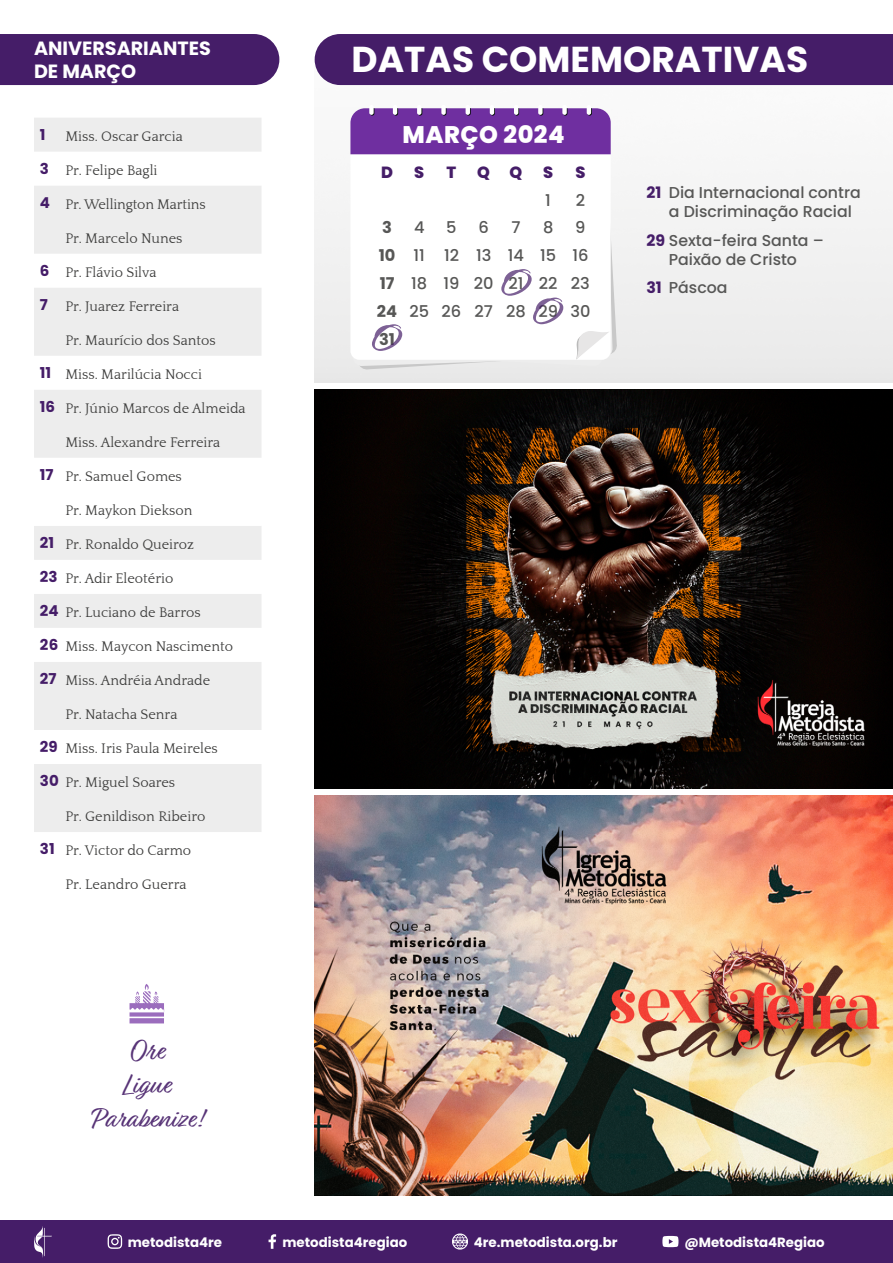
<style>
.page{position:relative;width:893px;height:1263px;background:#fff}
.page>*{position:absolute;margin:0;border:0;box-sizing:border-box;transform-origin:0 0}
.t1{font:700 36px "Poppins";color:#fff}
.t2{font:28.5px/34.2px "Relation";color:#583477;text-align:center}
.t3{font:800 24px "Poppins";letter-spacing:.02em;color:#fff}
.t4{font:700 19.2px/23px "Poppins";color:#fff}
.t5{font:500 16.2px/27.8px "Poppins";color:#575756}
.t6{font:800 16.2px "Poppins";color:#451d68}
.t7{font:700 16.2px "Poppins";color:#575756}
.t8{font:500 15.75px/18.9px "Poppins";color:#575756}
.t9{font:700 15px "Poppins";color:#451d68}
.t10{font:14.25px "Quattrocento";color:#3c3c3b}
.t11{font:700 13.35px "Poppins";color:#fff}
.s1{font-family:"Poppins";font-weight:700;font-size:15px;color:#451d68}
.s2{font-weight:700}
.s3{font-weight:700;color:#451d68}
</style>
<div class="page">
<svg style="left:349px;top:108px;width:269px;height:262px;fill:#ebebeb"></svg>
<svg style="left:355px;top:360px;width:250px;height:6px"></svg>
<svg style="left:350px;top:154px;width:261px;height:206px"></svg>
<div style="left:350px;top:108px;width:261px;height:46px;background:#6f2fa0"></div>
<div style="left:369px;top:105px;width:5px;height:10px;background:#fff;border-radius:2px"></div>
<hr style="left:587px;top:105px;width:4px;height:10px;background:#fff;border-radius:2px">
<svg style="left:576px;top:330px;width:34px;height:30px"></svg>
<div style="left:315px;top:34px;width:578px;height:51px;background:#451d68"></div>
<div style="left:0;top:34px;width:279px;height:51px;background:#451d68"></div>
<svg style="left:34px;top:118px;width:227px;height:442px;fill:#ededed"></svg>
<svg style="left:34px;top:458px;width:227px;height:68px"></svg>
<svg style="left:34px;top:594px;width:227px;height:238px;fill:#ededed"></svg>
<svg style="left:501px;top:269px;width:62px;height:55px"></svg>
<svg style="left:372px;top:324px;width:30px;height:27px"></svg>
<div style="left:0;top:1221px;width:893px;height:42px;background:#451d68"></div>
<svg style="left:34px;top:1226px;width:18px;height:32px"></svg>
<svg style="left:269px;top:1234px;width:7px;height:15px"></svg>
<svg style="left:108px;top:1234px;width:14px;height:15px"></svg>
<svg style="left:452px;top:1233px;width:16px;height:16px"></svg>
<svg style="left:662px;top:1236px;width:16px;height:11px"></svg>
<svg style="left:130px;top:984px;width:34px;height:39px"></svg>
<img style="left:315px;top:389px;width:578px;height:400px">
<img style="left:315px;top:795px;width:578px;height:400px">
<h3 class="t4" style="left:34px;top:37px;width:178px">ANIVERSARIANTES<br>DE MARÇO</h3>
<p class="t9" style="left:40px;top:126px;width:7px">1</p>
<p class="t10" style="left:65px;top:129px;width:119px">Miss. Oscar Garcia</p>
<p class="t10" style="left:40px;top:163px;width:119px"><span class="s1">3</span> Pr. Felipe Bagli</p>
<p class="t10" style="left:40px;top:197px;width:167px"><span class="s1">4</span> Pr. Wellington Martins</p>
<p class="t10" style="left:65px;top:231px;width:118px">Pr. Marcelo Nunes</p>
<p class="t10" style="left:40px;top:265px;width:118px"><span class="s1">6</span> Pr. Flávio Silva</p>
<p class="t10" style="left:40px;top:299px;width:141px"><span class="s1">7</span> Pr. Juarez Ferreira</p>
<p class="t10" style="left:65px;top:333px;width:152px">Pr. Maurício dos Santos</p>
<p class="t10" style="left:40px;top:367px;width:163px"><span class="s1">11</span> Miss. Marilúcia Nocci</p>
<p class="t10" style="left:40px;top:401px;width:207px"><span class="s1">16</span> Pr. Júnio Marcos de Almeida</p>
<p class="t10" style="left:65px;top:435px;width:156px">Miss. Alexandre Ferreira</p>
<p class="t10" style="left:40px;top:469px;width:143px"><span class="s1">17</span> Pr. Samuel Gomes</p>
<p class="t10" style="left:65px;top:503px;width:128px">Pr. Maykon Diekson</p>
<p class="t10" style="left:40px;top:537px;width:156px"><span class="s1">21</span> Pr. Ronaldo Queiroz</p>
<p class="t10" style="left:40px;top:571px;width:135px"><span class="s1">23</span> Pr. Adir Eleotério</p>
<p class="t10" style="left:40px;top:605px;width:162px"><span class="s1">24</span> Pr. Luciano de Barros</p>
<p class="t10" style="left:40px;top:639px;width:195px"><span class="s1">26</span> Miss. Maycon Nascimento</p>
<p class="t10" style="left:40px;top:673px;width:172px"><span class="s1">27</span> Miss. Andréia Andrade</p>
<p class="t10" style="left:65px;top:707px;width:113px">Pr. Natacha Senra</p>
<p class="t10" style="left:40px;top:741px;width:179px"><span class="s1">29</span> Miss. Iris Paula Meireles</p>
<p class="t10" style="left:40px;top:775px;width:137px"><span class="s1">30</span> Pr. Miguel Soares</p>
<p class="t10" style="left:65px;top:809px;width:141px">Pr. Genildison Ribeiro</p>
<p class="t10" style="left:40px;top:843px;width:153px"><span class="s1">31</span> Pr. Victor do Carmo</p>
<p class="t10" style="left:65px;top:877px;width:123px">Pr. Leandro Guerra</p>
<h2 class="t2" style="left:91px;top:1033px;width:113px">Ore<br>Ligue<br>Parabenize!</h2>
<h1 class="t1" style="left:351px;top:38px;width:458px">DATAS COMEMORATIVAS</h1>
<h3 class="t3" style="left:403px;top:121px;width:164px">MARÇO 2024</h3>
<p class="t6" style="left:381px;top:163px;width:13px">D</p>
<p class="t6" style="left:414px;top:163px;width:12px">S</p>
<p class="t6" style="left:447px;top:163px;width:11px">T</p>
<p class="t6" style="left:477px;top:163px;width:46px">Q Q</p>
<p class="t6" style="left:543px;top:163px;width:12px">S</p>
<p class="t6" style="left:575px;top:163px;width:12px">S</p>
<p class="t5" style="left:545px;top:186px;width:7px">1</p>
<p class="t5" style="left:576px;top:186px;width:11px">2</p>
<p class="t7" style="left:382px;top:218px;width:11px">3</p>
<p class="t5" style="left:414px;top:214px;width:12px">4</p>
<p class="t5" style="left:446px;top:214px;width:12px">5</p>
<p class="t5" style="left:478px;top:214px;width:12px">6</p>
<p class="t5" style="left:511px;top:214px;width:11px">7</p>
<p class="t5" style="left:543px;top:214px;width:12px">8</p>
<p class="t5" style="left:377px;top:214px;width:215px;text-indent:198px">9<br><span class="s2">10</span> 11 12 13 14 15 16<br><span class="s2">17</span> 18 19 20 21 22 23<br><span class="s2">24</span> 25 26 27 28 29 30<br><span class="s2">31</span></p>
<p class="t8" style="left:669px;top:183px;width:193px;text-indent:-23px"><span class="s3">21</span> Dia Internacional contra a Discriminação Racial</p>
<p class="t8" style="left:646px;top:231px;width:179px;text-align:center"><span class="s3">29</span> Sexta-feira Santa –<br>Paixão de Cristo</p>
<p class="t8" style="left:646px;top:278px;width:83px"><span class="s3">31</span> Páscoa</p>
<p class="t11" style="left:128px;top:1235px;width:96px">metodista4re</p>
<p class="t11" style="left:282px;top:1235px;width:126px">metodista4regiao</p>
<p class="t11" style="left:474px;top:1235px;width:145px">4re.metodista.org.br</p>
<p class="t11" style="left:684px;top:1235px;width:142px">@Metodista4Regiao</p>
</div>
